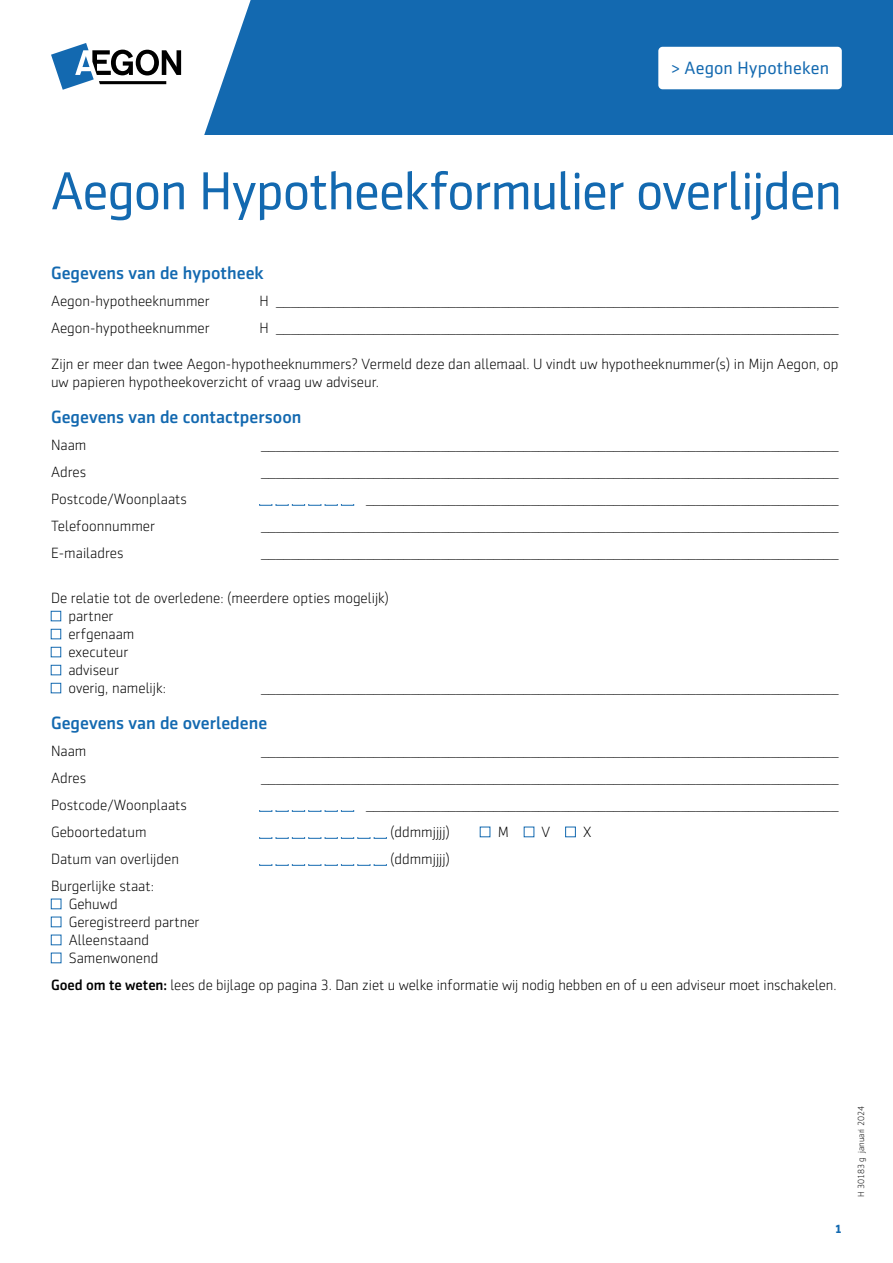
<style>
.page{position:relative;width:893px;height:1263px;background:#fff}
.page>*{position:absolute;margin:0;border:0;box-sizing:border-box;transform-origin:0 0}
.t1{font:54px "Sentico Sans DT";letter-spacing:-.02em;color:#1369b0}
.BODY_kopje_niveau_1{font:500 18px "Sentico Sans DT";color:#1369b0}
.t2{font:18px "Sentico Sans DT";letter-spacing:.01em;color:#1369b0}
.FORM_body_invulregels{font:300 15px "Sentico Sans DT";color:#000}
.FORM_body_lezen{font:300 15px/18px "Sentico Sans DT";color:#000}
.t3{font:700 12px "Sentico Sans DT";color:#1369b0}
.t4{font:300 9px "Sentico Sans DT";color:#000}
.s1{font-weight:500}
</style>
<div class="page">
<div style="left:0;top:0;width:893px;height:135px;background:#1369b0"></div>
<svg style="left:0;top:0;width:251px;height:694px"></svg>
<svg style="left:51px;top:43px;width:130px;height:47px"></svg>
<div style="left:658px;top:47px;width:184px;height:42px;background:#fff;border-radius:4px"></div>
<svg style="left:259px;top:504px;width:95px;height:1px"></svg>
<div style="left:51px;top:611px;width:10px;height:10px;border:1px solid #1369b0"></div>
<div style="left:51px;top:629px;width:10px;height:10px;border:1px solid #1369b0"></div>
<div style="left:51px;top:647px;width:10px;height:10px;border:1px solid #1369b0"></div>
<div style="left:51px;top:665px;width:10px;height:10px;border:1px solid #1369b0"></div>
<div style="left:51px;top:683px;width:10px;height:10px;border:1px solid #1369b0"></div>
<svg style="left:259px;top:810px;width:95px;height:1px"></svg>
<svg style="left:259px;top:837px;width:128px;height:1px"></svg>
<div style="left:565px;top:827px;width:11px;height:10px;border:1px solid #1369b0"></div>
<svg style="left:259px;top:864px;width:128px;height:1px"></svg>
<div style="left:51px;top:899px;width:10px;height:10px;border:1px solid #1369b0"></div>
<div style="left:51px;top:917px;width:10px;height:10px;border:1px solid #1369b0"></div>
<div style="left:51px;top:935px;width:10px;height:10px;border:1px solid #1369b0"></div>
<div style="left:51px;top:953px;width:10px;height:10px;border:1px solid #1369b0"></div>
<p class="t2" style="left:671px;top:58px;width:159px">&gt; Aegon Hypotheken</p>
<h1 class="t1" style="left:51px;top:161px;width:792px">Aegon Hypotheekformulier overlijden</h1>
<p class="BODY_kopje_niveau_1" style="left:51px;top:263px;width:214px">Gegevens van de hypotheek</p>
<p class="FORM_body_invulregels" style="left:51px;top:293px;width:160px">Aegon-hypotheeknummer</p>
<p class="FORM_body_invulregels" style="left:259px;top:293px;width:581px">H ___________________________________________________________________________</p>
<p class="FORM_body_invulregels" style="left:51px;top:320px;width:160px">Aegon-hypotheeknummer</p>
<p class="FORM_body_invulregels" style="left:259px;top:320px;width:581px">H ___________________________________________________________________________</p>
<p class="FORM_body_lezen" style="left:51px;top:355px;width:789px">Zijn er meer dan twee Aegon-hypotheeknummers? Vermeld deze dan allemaal. U vindt uw hypotheeknummer(s) in Mijn Aegon, op uw papieren hypotheekoverzicht of vraag uw adviseur.</p>
<p class="BODY_kopje_niveau_1" style="left:51px;top:407px;width:252px">Gegevens van de contactpersoon</p>
<p class="FORM_body_invulregels" style="left:51px;top:437px;width:37px">Naam</p>
<p class="FORM_body_invulregels" style="left:261px;top:437px;width:579px">_____________________________________________________________________________</p>
<p class="FORM_body_invulregels" style="left:51px;top:464px;width:37px">Adres</p>
<p class="FORM_body_invulregels" style="left:261px;top:464px;width:579px">_____________________________________________________________________________</p>
<p class="FORM_body_invulregels" style="left:51px;top:491px;width:137px">Postcode/Woonplaats</p>
<p class="FORM_body_invulregels" style="left:366px;top:491px;width:474px">_______________________________________________________________</p>
<p class="FORM_body_invulregels" style="left:51px;top:518px;width:105px">Telefoonnummer</p>
<p class="FORM_body_invulregels" style="left:261px;top:518px;width:579px">_____________________________________________________________________________</p>
<p class="FORM_body_invulregels" style="left:51px;top:545px;width:74px">E-mailadres</p>
<p class="FORM_body_invulregels" style="left:261px;top:545px;width:579px">_____________________________________________________________________________</p>
<p class="FORM_body_lezen" style="left:51px;top:589px;width:340px">De relatie tot de overledene: (meerdere opties mogelijk)</p>
<p class="FORM_body_lezen" style="left:68px;top:607px;width:46px">partner</p>
<p class="FORM_body_lezen" style="left:68px;top:625px;width:68px">erfgenaam</p>
<p class="FORM_body_lezen" style="left:68px;top:643px;width:61px">executeur</p>
<p class="FORM_body_lezen" style="left:68px;top:661px;width:52px">adviseur</p>
<p class="FORM_body_lezen" style="left:68px;top:679px;width:99px">overig, namelijk:</p>
<p class="FORM_body_lezen" style="left:261px;top:679px;width:579px">_____________________________________________________________________________</p>
<p class="BODY_kopje_niveau_1" style="left:51px;top:713px;width:218px">Gegevens van de overledene</p>
<p class="FORM_body_invulregels" style="left:51px;top:743px;width:37px">Naam</p>
<p class="FORM_body_invulregels" style="left:261px;top:743px;width:579px">_____________________________________________________________________________</p>
<p class="FORM_body_invulregels" style="left:51px;top:770px;width:37px">Adres</p>
<p class="FORM_body_invulregels" style="left:261px;top:770px;width:579px">_____________________________________________________________________________</p>
<p class="FORM_body_invulregels" style="left:51px;top:797px;width:137px">Postcode/Woonplaats</p>
<p class="FORM_body_invulregels" style="left:366px;top:797px;width:474px">_______________________________________________________________</p>
<p class="FORM_body_invulregels" style="left:51px;top:824px;width:97px">Geboortedatum</p>
<p class="FORM_body_invulregels" style="left:390px;top:824px;width:61px">(ddmmjjjj)</p>
<p class="FORM_body_invulregels" style="left:498px;top:824px;width:13px">M</p>
<p class="FORM_body_invulregels" style="left:542px;top:824px;width:10px">V</p>
<p class="FORM_body_invulregels" style="left:583px;top:824px;width:10px">X</p>
<p class="FORM_body_invulregels" style="left:51px;top:851px;width:129px">Datum van overlijden</p>
<p class="FORM_body_invulregels" style="left:390px;top:851px;width:61px">(ddmmjjjj)</p>
<p class="FORM_body_invulregels" style="left:51px;top:878px;width:104px">Burgerlijke staat:</p>
<p class="FORM_body_lezen" style="left:69px;top:895px;width:51px">Gehuwd</p>
<p class="FORM_body_lezen" style="left:69px;top:913px;width:132px">Geregistreerd partner</p>
<p class="FORM_body_lezen" style="left:69px;top:931px;width:82px">Alleenstaand</p>
<p class="FORM_body_lezen" style="left:69px;top:949px;width:91px">Samenwonend</p>
<p class="FORM_body_invulregels" style="left:51px;top:977px;width:787px"><span class="s1">Goed om te weten:</span> lees de bijlage op pagina 3. Dan ziet u welke informatie wij nodig hebben en of u een adviseur moet inschakelen.</p>
<p class="t3" style="left:835px;top:1222px;width:9px">1</p>
<p class="t4" style="left:856px;top:1197px;width:92px;rotate:-90deg">H 30183 g januari 2024</p>
</div>
